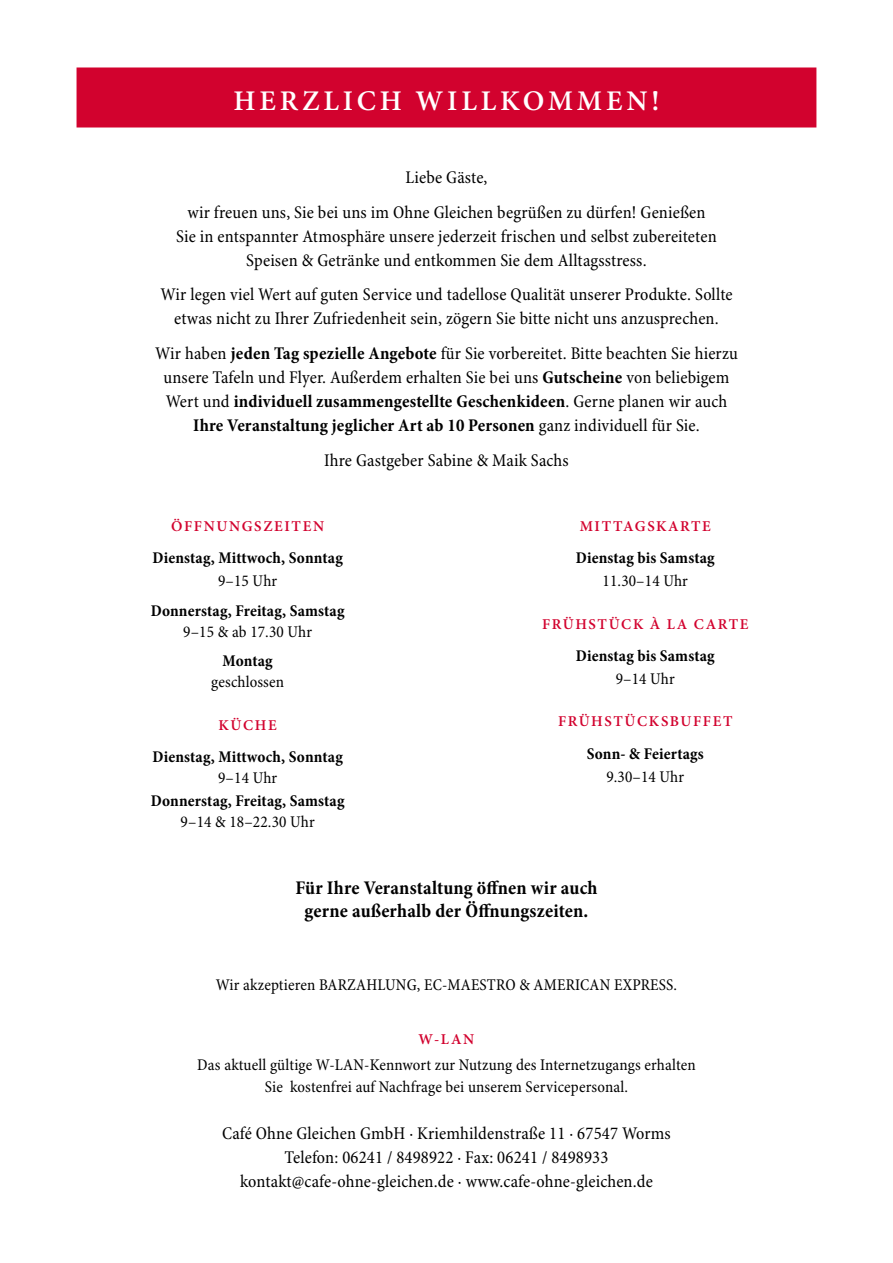
<style>
.page{position:relative;width:893px;height:1263px;background:#fff}
.page>*{position:absolute;margin:0;border:0;box-sizing:border-box;transform-origin:0 0}
.t1{font:600 28.5px "Minion Pro";letter-spacing:.135em;color:#fff}
.t2{font:700 condensed 19.5px/23.1px "Minion Pro";letter-spacing:.005em;color:#000;text-align:center}
.t3{font:condensed 18px/24px "Minion Pro";letter-spacing:.01em;color:#000;text-align:center}
.t4{font:condensed 16.5px/22.5px "Minion Pro";letter-spacing:.01em;color:#000;text-align:center}
.t5{font:700 condensed 16.5px "Minion Pro";letter-spacing:.01em;color:#000}
.t6{font:600 15px "Minion Pro";letter-spacing:.11em;color:#d2022e}
.s1{font-weight:700}
</style>
<div class="page">
<div style="left:77px;top:67px;width:739px;height:60px;background:#d2022e"></div>
<h1 class="t1" style="left:234px;top:84px;width:427px">HERZLICH WILLKOMMEN!</h1>
<p class="t3" style="left:187px;top:161px;width:520px;line-height:34.7px">Liebe Gäste,<br>wir freuen uns, Sie bei uns im Ohne Gleichen begrüßen zu dürfen! Genießen</p>
<p class="t3" style="left:176px;top:225px;width:542px">Sie in entspannter Atmosphäre unsere jederzeit frischen und selbst zubereiteten<br>Speisen &amp; Getränke und entkommen Sie dem Alltagsstress.</p>
<p class="t3" style="left:160px;top:283px;width:574px">Wir legen viel Wert auf guten Service und tadellose Qualität unserer Produkte. Sollte etwas nicht zu Ihrer Zufriedenheit sein, zögern Sie bitte nicht uns anzusprechen.</p>
<p class="t3" style="left:155px;top:342px;width:584px">Wir haben <span class="s1">jeden Tag spezielle Angebote</span> für Sie vorbereitet. Bitte beachten Sie hierzu unsere Tafeln und Flyer. Außerdem erhalten Sie bei uns <span class="s1">Gutscheine</span> von beliebigem Wert und <span class="s1">individuell zusammengestellte Geschenkideen</span>. Gerne planen wir auch <span class="s1">Ihre Veranstaltung jeglicher Art ab 10 Personen</span> ganz individuell für Sie.</p>
<p class="t3" style="left:324px;top:449px;width:246px">Ihre Gastgeber Sabine &amp; Maik Sachs</p>
<p class="t6" style="left:171px;top:517px;width:154px">ÖFFNUNGSZEITEN</p>
<p class="t5" style="left:152px;top:548px;width:192px">Dienstag, Mittwoch, Sonntag</p>
<p class="t4" style="left:218px;top:570px;width:61px">9–15 Uhr</p>
<p class="t5" style="left:151px;top:600px;width:195px">Donnerstag, Freitag, Samstag</p>
<p class="t4" style="left:183px;top:621px;width:130px">9–15 &amp; ab 17.30 Uhr</p>
<p class="t5" style="left:223px;top:651px;width:52px">Montag</p>
<p class="t4" style="left:211px;top:671px;width:75px">geschlossen</p>
<p class="t6" style="left:219px;top:716px;width:60px">KÜCHE</p>
<p class="t5" style="left:153px;top:747px;width:192px">Dienstag, Mittwoch, Sonntag</p>
<p class="t4" style="left:218px;top:767px;width:61px">9–14 Uhr</p>
<p class="t5" style="left:151px;top:791px;width:195px">Donnerstag, Freitag, Samstag</p>
<p class="t4" style="left:181px;top:811px;width:136px">9–14 &amp; 18–22.30 Uhr</p>
<p class="t6" style="left:580px;top:517px;width:133px">MITTAGSKARTE</p>
<p class="t5" style="left:576px;top:548px;width:140px">Dienstag bis Samstag</p>
<p class="t4" style="left:603px;top:570px;width:87px">11.30–14 Uhr</p>
<p class="t6" style="left:542px;top:615px;width:208px">FRÜHSTÜCK À LA CARTE</p>
<p class="t5" style="left:576px;top:645px;width:140px">Dienstag bis Samstag</p>
<p class="t4" style="left:616px;top:668px;width:61px">9–14 Uhr</p>
<p class="t6" style="left:558px;top:713px;width:176px">FRÜHSTÜCKSBUFFET</p>
<p class="t5" style="left:587px;top:743px;width:119px">Sonn- &amp; Feiertags</p>
<p class="t4" style="left:606px;top:766px;width:79px">9.30–14 Uhr</p>
<p class="t2" style="left:295px;top:877px;width:304px">Für Ihre Veranstaltung öffnen wir auch gerne außerhalb der Öffnungszeiten.</p>
<p class="t4" style="left:216px;top:974px;width:463px">Wir akzeptieren BARZAHLUNG, EC-MAESTRO &amp; AMERICAN EXPRESS.</p>
<p class="t6" style="left:419px;top:1030px;width:57px">W-LAN</p>
<p class="t4" style="left:197px;top:1054px;width:500px">Das aktuell gültige W-LAN-Kennwort zur Nutzung des Internetzugangs erhalten<br>Sie kostenfrei auf Nachfrage bei unserem Servicepersonal.</p>
<p class="t3" style="left:222px;top:1122px;width:450px">Café Ohne Gleichen GmbH · Kriemhildenstraße 11 · 67547 Worms<br>Telefon: 06241 / 8498922 · Fax: 06241 / 8498933 kontakt@cafe-ohne-gleichen.de · www.cafe-ohne-gleichen.de</p>
</div>
